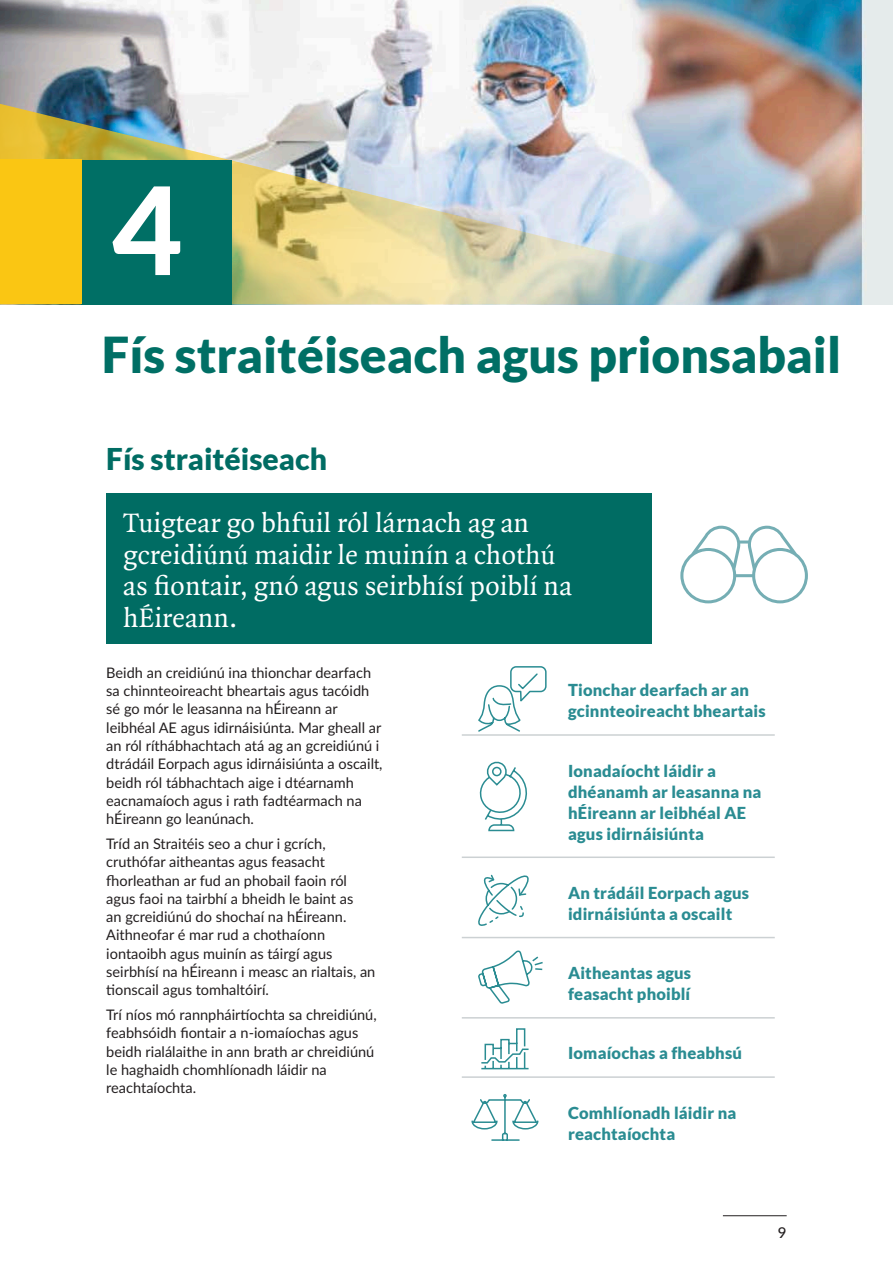
<style>
.page{position:relative;width:893px;height:1263px;background:#fff}
.page>*{position:absolute;margin:0;border:0;box-sizing:border-box;transform-origin:0 0}
.Main_heads_1{font:800 122.1px "Lato";color:#fff}
.chapter_head_1{font:900 49.5px "Lato";color:#006f65}
.our__mbition{font:900 30px "Lato";color:#006c63}
.Gov_body{font:28.5px/31.5px "Quadraat OT";color:#fff}
.Gov_body-2{font:900 16.5px/21px "Lato";letter-spacing:.01em;color:#2a8c92}
.t1{font:500 15px "Lato";color:#231f20}
.Gov_body-3{font:14.55px/18.3px "Lato";color:#231f20}
</style>
<div class="page">
<div style="left:106px;top:493px;width:546px;height:150px;background:#006c63"></div>
<hr style="left:462px;top:734px;width:313px;height:2px;background:#ccd1d3">
<hr style="left:462px;top:856px;width:313px;height:2px;background:#ccd1d3">
<hr style="left:462px;top:937px;width:313px;height:1px;background:#ccd1d3">
<hr style="left:462px;top:1017px;width:313px;height:1px;background:#ccd1d3">
<hr style="left:462px;top:1076px;width:313px;height:2px;background:#ccd1d3">
<svg style="left:478px;top:874px;width:51px;height:52px"></svg>
<svg style="left:478px;top:950px;width:65px;height:54px"></svg>
<svg style="left:481px;top:1028px;width:48px;height:42px"></svg>
<svg style="left:478px;top:666px;width:69px;height:66px"></svg>
<svg style="left:479px;top:761px;width:48px;height:71px"></svg>
<div style="left:493px;top:767px;width:8px;height:8px;background:#fff;border-radius:50%"></div>
<div style="left:492px;top:767px;width:10px;height:9px;border:2px solid #2a8c92;border-radius:50%"></div>
<svg style="left:471px;top:1094px;width:68px;height:47px"></svg>
<img style="left:0;top:0;width:893px;height:304px">
<img style="left:0;top:104px;width:804px;height:200px">
<div style="left:81px;top:160px;width:150px;height:144px;background:#006f65"></div>
<div style="left:0;top:159px;width:81px;height:145px;background:#fac613"></div>
<svg style="left:680px;top:526px;width:128px;height:77px"></svg>
<hr style="left:723px;top:1215px;width:64px;height:1px;background:#231f20">
<p class="Main_heads_1" style="left:112px;top:140px;width:72px">4</p>
<p class="chapter_head_1" style="left:102px;top:325px;width:741px">Fís straitéiseach agus prionsabail</p>
<p class="our__mbition" style="left:106px;top:442px;width:222px">Fís straitéiseach</p>
<p class="Gov_body" style="left:123px;top:507px;width:450px">Tuigtear go bhfuil ról lárnach ag an gcreidiúnú maidir le muinín a chothú as fiontair, gnó agus seirbhísí poiblí na hÉireann.</p>
<p class="Gov_body-3" style="left:106px;top:663px;width:278px">Beidh an creidiúnú ina thionchar dearfach sa chinnteoireacht bheartais agus tacóidh sé go mór le leasanna na hÉireann ar leibhéal AE agus idirnáisiúnta. Mar gheall ar an ról ríthábhachtach atá ag an gcreidiúnú i dtrádáil Eorpach agus idirnáisiúnta a oscailt, beidh ról tábhachtach aige i dtéarnamh eacnamaíoch agus i rath fadtéarmach na hÉireann go leanúnach.</p>
<p class="Gov_body-3" style="left:106px;top:834px;width:271px">Tríd an Straitéis seo a chur i gcrích, cruthófar aitheantas agus feasacht fhorleathan ar fud an phobail faoin ról agus faoi na tairbhí a bheidh le baint as<br>an gcreidiúnú do shochaí na hÉireann.<br>Aithneofar é mar rud a chothaíonn iontaoibh agus muinín as táirgí agus seirbhísí na hÉireann i measc an rialtais, an tionscail agus tomhaltóirí.</p>
<p class="Gov_body-3" style="left:106px;top:1005px;width:272px">Trí níos mó rannpháirtíochta sa chreidiúnú, feabhsóidh fiontair a n-iomaíochas agus beidh rialálaithe in ann brath ar chreidiúnú le haghaidh chomhlíonadh láidir na reachtaíochta.</p>
<p class="Gov_body-2" style="left:568px;top:679px;width:199px">Tionchar dearfach ar an gcinnteoireacht bheartais</p>
<p class="Gov_body-2" style="left:568px;top:760px;width:195px">Ionadaíocht láidir a dhéanamh ar leasanna na hÉireann ar leibhéal AE agus idirnáisiúnta</p>
<p class="Gov_body-2" style="left:568px;top:882px;width:183px">An trádáil Eorpach agus idirnáisiúnta a oscailt</p>
<p class="Gov_body-2" style="left:568px;top:962px;width:125px">Aitheantas agus feasacht phoiblí</p>
<p class="Gov_body-2" style="left:568px;top:1042px;width:175px">Iomaíochas a fheabhsú</p>
<p class="Gov_body-2" style="left:568px;top:1102px;width:170px">Comhlíonadh láidir na reachtaíochta</p>
<p class="t1" style="left:778px;top:1222px;width:10px">9</p>
</div>
